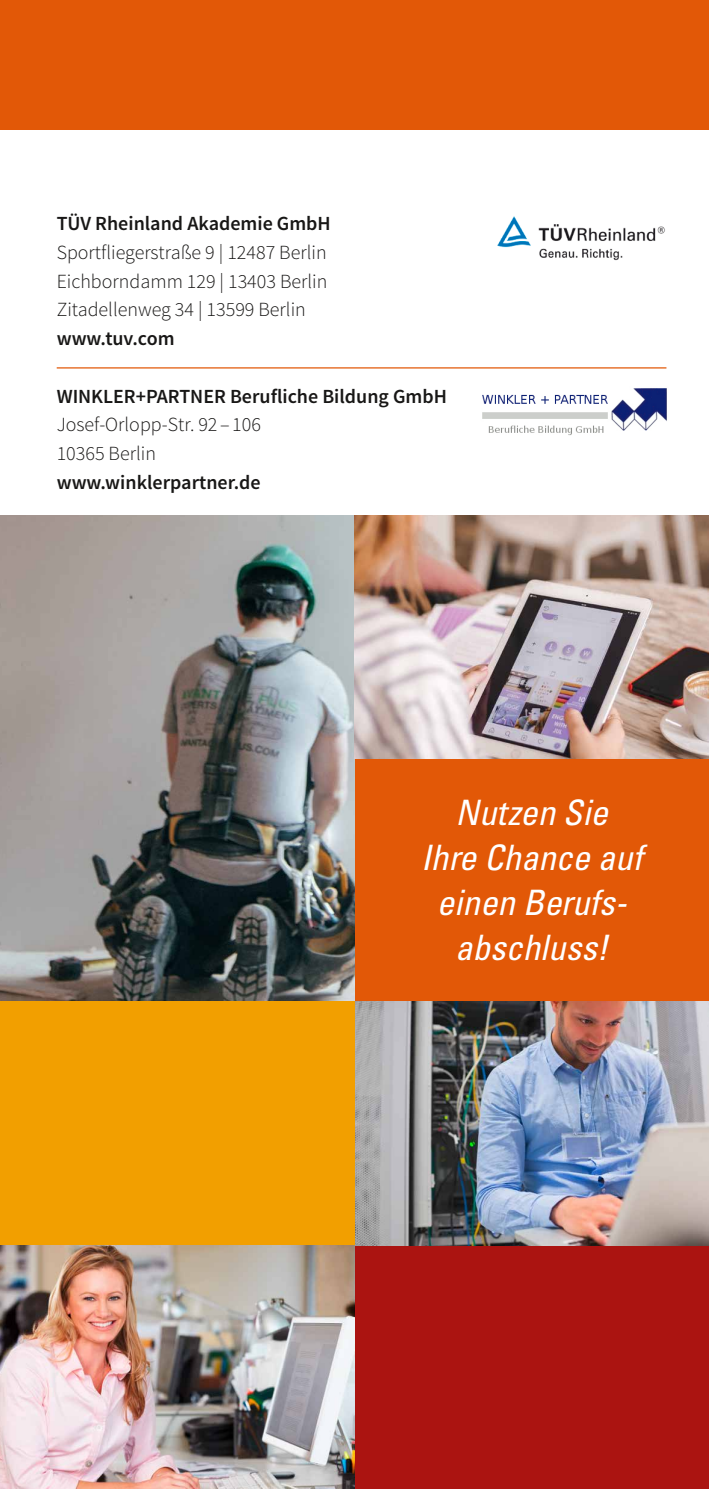
<style>
.page{position:relative;width:709px;height:1489px;background:#fff}
.page>*{position:absolute;margin:0;border:0;box-sizing:border-box;transform-origin:0 0}
.t1{font:italic condensed 35px/45px "Univers LT Std";color:#fff;text-align:center}
.t2{font:300 20px/28.8px "Source Sans Pro";color:#181716;text-align:justify}
.t3{font:600 20px "Source Sans Pro";color:#181716}
</style>
<div class="page">
<div style="left:0;top:0;width:709px;height:129px;background:#e25807"></div>
<div style="left:354px;top:758px;width:355px;height:243px;background:#e25807"></div>
<hr style="left:57px;top:367px;width:609px;height:1px;background:#e25807">
<img style="left:482px;top:388px;width:185px;height:48px">
<img style="left:497px;top:216px;width:168px;height:44px">
<div style="left:354px;top:1245px;width:355px;height:243px;background:#ab1411"></div>
<img style="left:354px;top:1001px;width:355px;height:244px">
<img style="left:0;top:515px;width:354px;height:486px">
<img style="left:354px;top:515px;width:355px;height:243px">
<div style="left:0;top:1001px;width:354px;height:244px;background:#f29f00"></div>
<img style="left:0;top:1245px;width:354px;height:243px">
<p class="t3" style="left:57px;top:211px;width:275px">TÜV Rheinland Akademie GmbH</p>
<p class="t2" style="left:57px;top:238px;width:272px">Sportfliegerstraße 9 | 12487 Berlin Eichborndamm 129 | 13403 Berlin Zitadellenweg 34 | 13599 Berlin</p>
<p class="t3" style="left:57px;top:326px;width:119px">www.tuv.com</p>
<p class="t3" style="left:57px;top:383px;width:391px">WINKLER+PARTNER Berufliche Bildung GmbH</p>
<p class="t2" style="left:57px;top:410px;width:206px">Josef-Orlopp-Str. 92 – 106<br>10365 Berlin</p>
<p class="t3" style="left:57px;top:469px;width:205px">www.winklerpartner.de</p>
<h1 class="t1" style="left:421px;top:789px;width:223px">Nutzen Sie<br>Ihre Chance auf einen Berufs&shy;abschluss!</h1>
</div>
